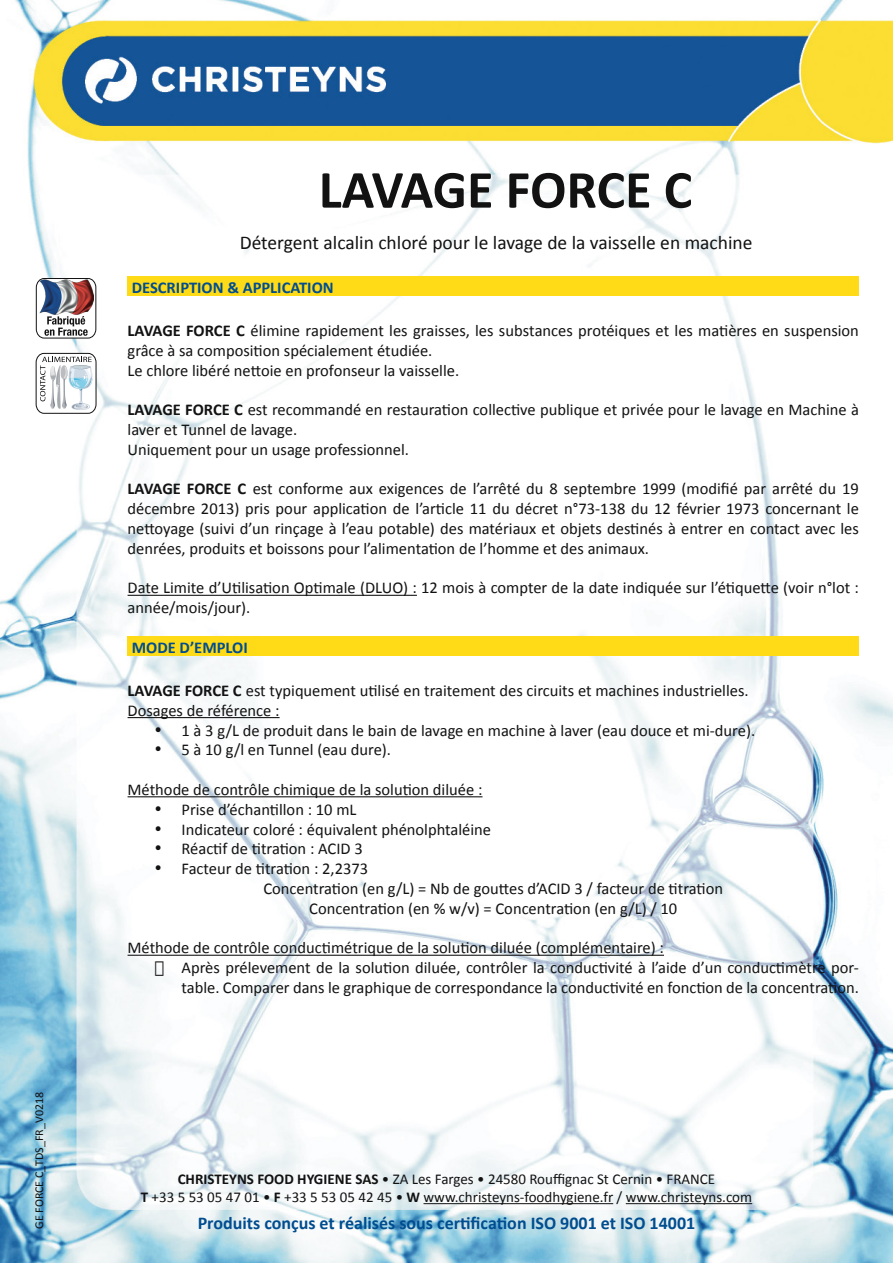
<style>
.page{position:relative;width:893px;height:1263px;background:#fff}
.page>*{position:absolute;margin:0;border:0;box-sizing:border-box;transform-origin:0 0}
.t1{font:700 54px "Calibri";letter-spacing:-.005em;color:#121212}
.t2{font:19.5px "Calibri";color:#121212}
.t3{font:700 18px "Calibri";color:#004d90}
.t4{font:16.5px/19.8px "Calibri";color:#121212}
.t5{font:700 16.5px "Calibri";color:#004d90}
.t6{font:15px/18px "Calibri";color:#121212;text-align:center}
.t7{font:12px "Calibri";color:#121212}
.s1{font-weight:700}
</style>
<div class="page">
<img style="left:0;top:0;width:893px;height:1263px">
<hr style="left:423px;top:1203px;width:190px;height:1px;background:#121212">
<hr style="left:626px;top:1203px;width:126px;height:1px;background:#121212">
<hr style="left:128px;top:595px;width:289px;height:1px;background:#121212">
<hr style="left:128px;top:717px;width:152px;height:1px;background:#121212">
<hr style="left:128px;top:796px;width:354px;height:1px;background:#121212">
<hr style="left:128px;top:955px;width:536px;height:1px;background:#121212">
<div style="left:128px;top:276px;width:731px;height:20px;background:#feda17"></div>
<div style="left:128px;top:636px;width:731px;height:20px;background:#feda17"></div>
<svg style="left:36px;top:278px;width:60px;height:60px"></svg>
<svg style="left:36px;top:353px;width:60px;height:61px"></svg>
<p class="t7" style="left:31px;top:1229px;width:139px;rotate:-90deg">GE FORCE C_TDS_FR_V0218</p>
<h1 class="t1" style="left:319px;top:155px;width:375px">LAVAGE FORCE C</h1>
<p class="t2" style="left:240px;top:230px;width:514px">Détergent alcalin chloré pour le lavage de la vaisselle en machine</p>
<p class="t5" style="left:132px;top:277px;width:203px">DESCRIPTION &amp; APPLICATION</p>
<p class="t4" style="left:128px;top:321px;width:733px"><span class="s1">LAVAGE FORCE C</span> élimine rapidement les graisses, les substances protéiques et les matières en suspension grâce à sa composition spécialement étudiée.<br>Le chlore libéré nettoie en profonseur la vaisselle.</p>
<p class="t4" style="left:128px;top:400px;width:733px"><span class="s1">LAVAGE FORCE C</span> est recommandé en restauration collective publique et privée pour le lavage en Machine à laver et Tunnel de lavage.<br>Uniquement pour un usage professionnel.</p>
<p class="t4" style="left:128px;top:479px;width:733px;text-align:justify"><span class="s1">LAVAGE FORCE C</span> est conforme aux exigences de l’arrêté du 8 septembre 1999 (modifié par arrêté du 19 décembre 2013) pris pour application de l’article 11 du décret n°73-138 du 12 février 1973 concernant le nettoyage (suivi d’un rinçage à l’eau potable) des matériaux et objets destinés à entrer en contact avec les denrées, produits et boissons pour l’alimentation de l’homme et des animaux.</p>
<p class="t4" style="left:128px;top:578px;width:733px">Date Limite d’Utilisation Optimale (DLUO) : 12 mois à compter de la date indiquée sur l’étiquette (voir n°lot : année/mois/jour).</p>
<p class="t5" style="left:132px;top:636px;width:117px">MODE D’EMPLOI</p>
<p class="t4" style="left:128px;top:681px;width:623px"><span class="s1">LAVAGE FORCE C</span> est typiquement utilisé en traitement des circuits et machines industrielles.<br>Dosages de référence :</p>
<p class="t4" style="left:155px;top:720px;width:602px">• 1 à 3 g/L de produit dans le bain de lavage en machine à laver (eau douce et mi-dure).</p>
<p class="t4" style="left:155px;top:740px;width:238px">• 5 à 10 g/l en Tunnel (eau dure).</p>
<p class="t4" style="left:128px;top:780px;width:356px">Méthode de contrôle chimique de la solution diluée :</p>
<p class="t4" style="left:155px;top:799px;width:203px">• Prise d’échantillon : 10 mL</p>
<p class="t4" style="left:155px;top:819px;width:338px">• Indicateur coloré : équivalent phénolphtaléine</p>
<p class="t4" style="left:155px;top:839px;width:210px">• Réactif de titration : ACID 3</p>
<p class="t4" style="left:155px;top:859px;width:215px">• Facteur de titration : 2,2373</p>
<p class="t4" style="left:263px;top:879px;width:461px">Concentration (en g/L) = Nb de gouttes d’ACID 3 / facteur de titration</p>
<p class="t4" style="left:309px;top:898px;width:369px">Concentration (en % w/v) = Concentration (en g/L) / 10</p>
<p class="t4" style="left:128px;top:938px;width:538px">Méthode de contrôle conductimétrique de la solution diluée (complémentaire) :</p>
<p class="t4" style="left:155px;top:958px;width:706px;text-align:right">• Après prélevement de la solution diluée, contrôler la conductivité à l’aide d’un conductimètre por&shy;table. Comparer dans le graphique de correspondance la conductivité en fonction de la concentration.</p>
<p class="t6" style="left:141px;top:1170px;width:613px"><span class="s1">CHRISTEYNS FOOD HYGIENE SAS</span> • ZA Les Farges • 24580 Rouffignac St Cernin • FRANCE<br><span class="s1">T</span> +33 5 53 05 47 01 • <span class="s1">F</span> +33 5 53 05 42 45 • <span class="s1">W</span> www.christeyns-foodhygiene.fr / www.christeyns.com</p>
<p class="t3" style="left:198px;top:1211px;width:499px">Produits conçus et réalisés sous certification ISO 9001 et ISO 14001</p>
</div>
